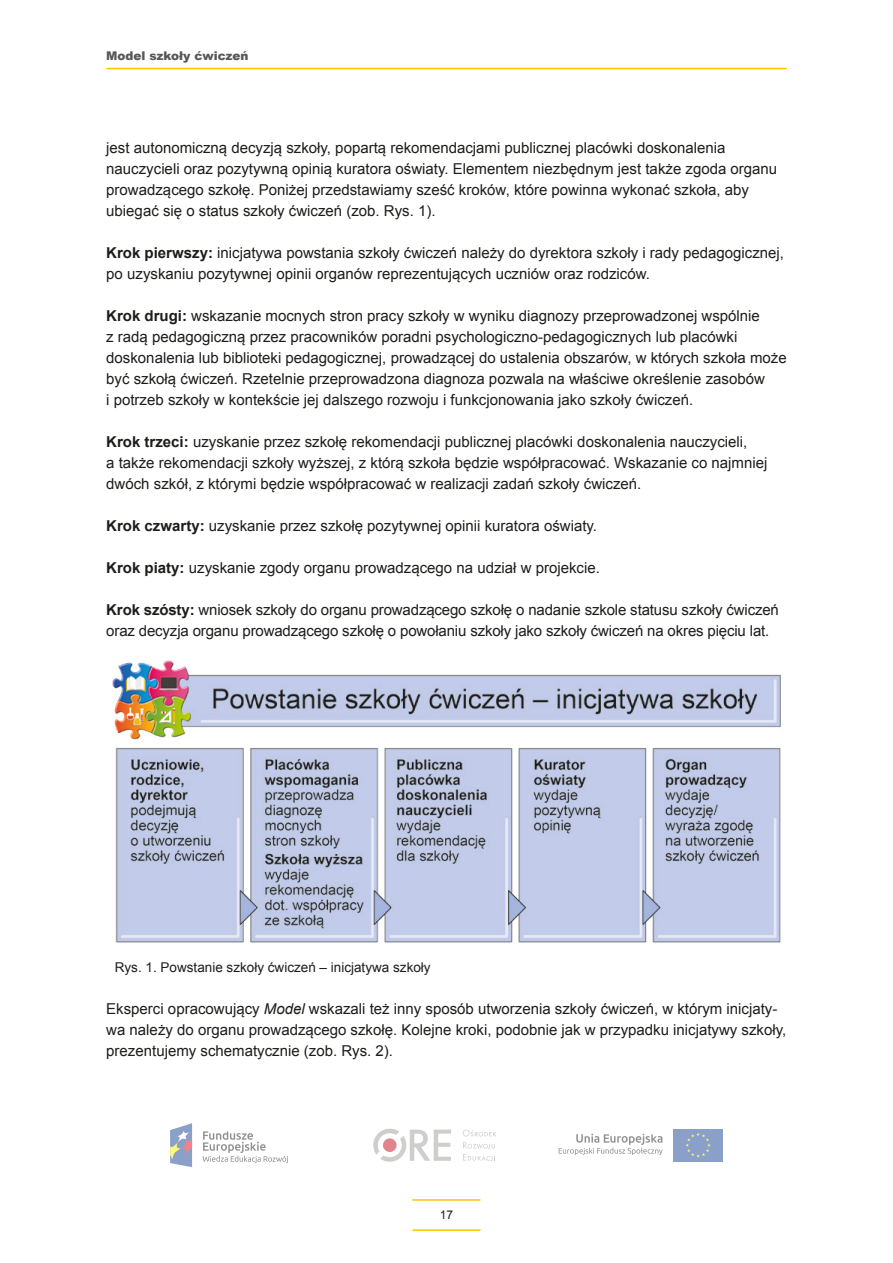
<style>
.page{position:relative;width:893px;height:1263px;background:#fff}
.page>*{position:absolute;margin:0;border:0;box-sizing:border-box;transform-origin:0 0}
.Tekst_podstawowy{font:15px/21px "Arial";color:#1d1d1b}
.Opis_ilustracji{font:13.5px "Arial";color:#1d1d1b}
.t1{font:900 12px "Arial";color:#575756}
.t2{font:12px "Arial";color:#1d1d1b}
.s1{font-weight:700}
.s2{font-style:italic}
</style>
<div class="page">
<hr style="left:412px;top:1199px;width:68px;height:2px;background:#fdc300">
<hr style="left:106px;top:68px;width:681px;height:1px;background:#fdc300">
<hr style="left:412px;top:1229px;width:68px;height:2px;background:#fdc300">
<div style="left:673px;top:1129px;width:50px;height:33px;background:#8aa0c9"></div>
<svg style="left:686px;top:1133px;width:25px;height:24px"></svg>
<svg style="left:559px;top:1134px;width:104px;height:21px"></svg>
<svg style="left:170px;top:1123px;width:22px;height:44px"></svg>
<svg style="left:203px;top:1131px;width:85px;height:32px"></svg>
<svg style="left:373px;top:1128px;width:78px;height:34px"></svg>
<svg style="left:463px;top:1142px;width:32px;height:19px"></svg>
<svg style="left:463px;top:1129px;width:33px;height:7px"></svg>
<img style="left:112px;top:660px;width:669px;height:283px">
<p class="t1" style="left:106px;top:47px;width:144px">Model szkoły ćwiczeń</p>
<p class="Tekst_podstawowy" style="left:106px;top:137px;width:672px">jest autonomiczną decyzją szkoły, popartą rekomendacjami publicznej placówki doskonalenia nauczycieli oraz pozytywną opinią kuratora oświaty. Elementem niezbędnym jest także zgoda organu prowadzącego szkołę. Poniżej przedstawiamy sześć kroków, które powinna wykonać szkoła, aby ubiegać się o status szkoły ćwiczeń (zob. Rys. 1).</p>
<p class="Tekst_podstawowy" style="left:106px;top:242px;width:679px"><span class="s1">Krok pierwszy:</span> inicjatywa powstania szkoły ćwiczeń należy do dyrektora szkoły i rady pedagogicznej, po uzyskaniu pozytywnej opinii organów reprezentujących uczniów oraz rodziców.</p>
<p class="Tekst_podstawowy" style="left:106px;top:305px;width:682px"><span class="s1">Krok drugi:</span> wskazanie mocnych stron pracy szkoły w wyniku diagnozy przeprowadzonej wspólnie<br>z radą pedagogiczną przez pracowników poradni psychologiczno-pedagogicznych lub placówki doskonalenia lub biblioteki pedagogicznej, prowadzącej do ustalenia obszarów, w których szkoła może być szkołą ćwiczeń. Rzetelnie przeprowadzona diagnoza pozwala na właściwe określenie zasobów<br>i potrzeb szkoły w kontekście jej dalszego rozwoju i funkcjonowania jako szkoły ćwiczeń.</p>
<p class="Tekst_podstawowy" style="left:106px;top:431px;width:663px"><span class="s1">Krok trzeci:</span> uzyskanie przez szkołę rekomendacji publicznej placówki doskonalenia nauczycieli,<br>a także rekomendacji szkoły wyższej, z którą szkoła będzie współpracować. Wskazanie co najmniej dwóch szkół, z którymi będzie współpracować w realizacji zadań szkoły ćwiczeń.</p>
<p class="Tekst_podstawowy" style="left:106px;top:515px;width:492px"><span class="s1">Krok czwarty:</span> uzyskanie przez szkołę pozytywnej opinii kuratora oświaty.</p>
<p class="Tekst_podstawowy" style="left:106px;top:557px;width:495px"><span class="s1">Krok piaty:</span> uzyskanie zgody organu prowadzącego na udział w projekcie.</p>
<p class="Tekst_podstawowy" style="left:106px;top:599px;width:674px"><span class="s1">Krok szósty:</span> wniosek szkoły do organu prowadzącego szkołę o nadanie szkole statusu szkoły ćwiczeń oraz decyzja organu prowadzącego szkołę o powołaniu szkoły jako szkoły ćwiczeń na okres pięciu lat.</p>
<p class="Opis_ilustracji" style="left:115px;top:958px;width:317px">Rys. 1. Powstanie szkoły ćwiczeń – inicjatywa szkoły</p>
<p class="Tekst_podstawowy" style="left:106px;top:998px;width:682px">Eksperci opracowujący <span class="s2">Model</span> wskazali też inny sposób utworzenia szkoły ćwiczeń, w którym inicjaty&shy;wa należy do organu prowadzącego szkołę. Kolejne kroki, podobnie jak w przypadku inicjatywy szkoły, prezentujemy schematycznie (zob. Rys. 2).</p>
<p class="t2" style="left:440px;top:1206px;width:15px">17</p>
</div>
